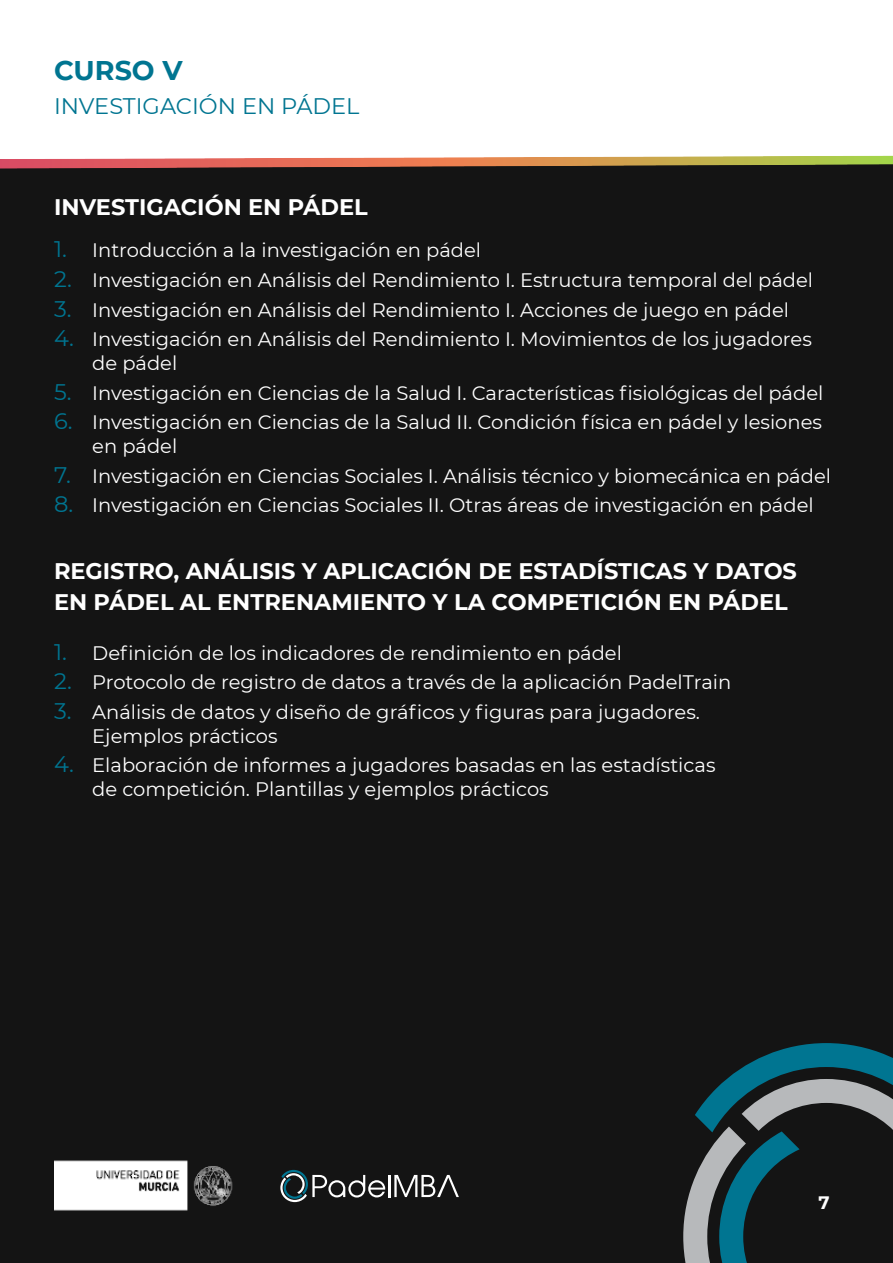
<style>
.page{position:relative;width:893px;height:1263px;background:#fff}
.page>*{position:absolute;margin:0;border:0;box-sizing:border-box;transform-origin:0 0}
.t1{font:700 27px "Montserrat";color:#007591}
.t2{font:700 22.5px/31.5px "Montserrat";color:#fff}
.t3{font:22.5px "Montserrat";color:#007591}
.t4{font:19.5px/23.4px "Montserrat";color:#fff}
.t5{font:700 18px "Montserrat";color:#fff}
.s1{font-size:22.5px;color:#007591}
</style>
<div class="page">
<div style="left:0;top:159px;width:893px;height:1104px;background:#141414"></div>
<svg style="left:280px;top:1170px;width:105px;height:32px"></svg>
<hr style="left:388px;top:1175px;width:2px;height:22px;background:#fff">
<svg style="left:394px;top:1175px;width:65px;height:22px"></svg>
<img style="left:54px;top:1160px;width:179px;height:51px">
<svg style="left:683px;top:1043px;width:210px;height:220px"></svg>
<svg style="left:0;top:156px;width:893px;height:13px"></svg>
<h1 class="t1" style="left:54px;top:56px;width:130px">CURSO V</h1>
<p class="t3" style="left:54px;top:95px;width:307px">INVESTIGACIÓN EN PÁDEL</p>
<p class="t2" style="left:54px;top:191px;width:315px">INVESTIGACIÓN EN PÁDEL</p>
<p class="t4" style="left:54px;top:239px;width:429px"><span class="s1">1.</span> Introducción a la investigación en pádel</p>
<p class="t4" style="left:54px;top:268px;width:761px"><span class="s1">2.</span> Investigación en Análisis del Rendimiento I. Estructura temporal del pádel</p>
<p class="t4" style="left:54px;top:298px;width:737px"><span class="s1">3.</span> Investigación en Análisis del Rendimiento I. Acciones de juego en pádel</p>
<p class="t4" style="left:92px;top:328px;width:721px;text-indent:-38px"><span class="s1">4.</span> Investigación en Análisis del Rendimiento I. Movimientos de los jugadores de pádel</p>
<p class="t4" style="left:54px;top:380px;width:771px"><span class="s1">5.</span> Investigación en Ciencias de la Salud I. Características fisiológicas del pádel</p>
<p class="t4" style="left:92px;top:411px;width:731px;text-indent:-38px"><span class="s1">6.</span> Investigación en Ciencias de la Salud II. Condición física en pádel y lesiones en pádel</p>
<p class="t4" style="left:54px;top:463px;width:779px"><span class="s1">7.</span> Investigación en Ciencias Sociales I. Análisis técnico y biomecánica en pádel</p>
<p class="t4" style="left:54px;top:494px;width:761px"><span class="s1">8.</span> Investigación en Ciencias Sociales II. Otras áreas de investigación en pádel</p>
<p class="t2" style="left:54px;top:554px;width:744px">REGISTRO, ANÁLISIS Y APLICACIÓN DE ESTADÍSTICAS Y DATOS<br>EN PÁDEL AL ENTRENAMIENTO Y LA COMPETICIÓN EN PÁDEL</p>
<p class="t4" style="left:54px;top:640px;width:569px"><span class="s1">1.</span> Definición de los indicadores de rendimiento en pádel</p>
<p class="t4" style="left:54px;top:670px;width:679px"><span class="s1">2.</span> Protocolo de registro de datos a través de la aplicación PadelTrain</p>
<p class="t4" style="left:92px;top:700px;width:609px;text-indent:-38px"><span class="s1">3.</span> Análisis de datos y diseño de gráficos y figuras para jugadores.<br>Ejemplos prácticos</p>
<p class="t4" style="left:92px;top:754px;width:625px;text-indent:-38px"><span class="s1">4.</span> Elaboración de informes a jugadores basadas en las estadísticas de competición. Plantillas y ejemplos prácticos</p>
<p class="t5" style="left:819px;top:1193px;width:13px">7</p>
</div>
